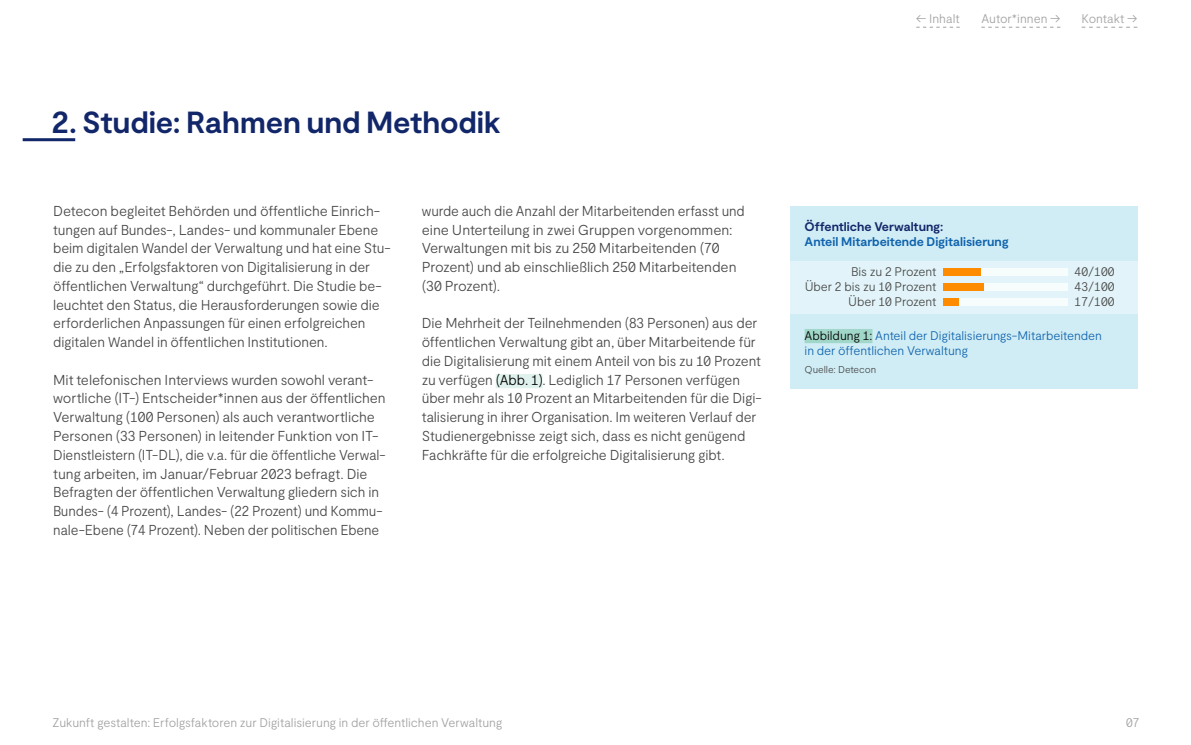
<style>
.page{position:relative;width:1191px;height:745px;background:#fff}
.page>*{position:absolute;margin:0;border:0;box-sizing:border-box;transform-origin:0 0}
.t1{font:700 30.5px "Moderat";letter-spacing:-.005em;color:#122769}
.t2{font:300 14.38px/18.8px "Moderat";letter-spacing:-.005em;color:#464646}
.t3{font:300 14.38px/18.8px "Moderat";letter-spacing:-.005em;color:#464646;scale:.96 1}
.t4{font:300 12.5px "Moderat";color:#a1a1a1}
.t5{font:300 12.5px/15px "Moderat";letter-spacing:-.005em;color:#1063ad}
.t6{font:300 12.5px/15px "Moderat";letter-spacing:-.01em;color:#464646;text-align:justify}
.t7{font:700 12.5px "Moderat";color:#1063ad}
.t8{font:700 12.5px "Moderat";color:#122769}
.t9{font:300 10px "Moderat";letter-spacing:-.005em;color:#464646}
.s1{color:#000}
</style>
<div class="page">
<div style="left:496px;top:374px;width:46px;height:14px;background:#e0f2ed"></div>
<div style="left:790px;top:205px;width:347px;height:183px;background:#d0edf5"></div>
<div style="left:804px;top:329px;width:68px;height:14px;background:#a1d7c8"></div>
<div style="left:790px;top:260px;width:347px;height:53px;background:#e2f4f9"></div>
<div style="left:943px;top:268px;width:124px;height:7px;background:#f7fcfd"></div>
<div style="left:943px;top:268px;width:37px;height:7px;background:#ff8c00"></div>
<div style="left:943px;top:283px;width:124px;height:7px;background:#f7fcfd"></div>
<div style="left:943px;top:283px;width:40px;height:7px;background:#ff8c00"></div>
<div style="left:943px;top:298px;width:124px;height:7px;background:#f7fcfd"></div>
<div style="left:943px;top:298px;width:16px;height:7px;background:#ff8c00"></div>
<hr style="left:23px;top:138px;width:52px;height:3px;background:#122769">
<svg style="left:916px;top:27px;width:43px;height:1px"></svg>
<svg style="left:1081px;top:27px;width:56px;height:1px"></svg>
<svg style="left:981px;top:27px;width:79px;height:1px"></svg>
<h1 class="t1" style="left:51px;top:105px;width:451px">2. Studie: Rahmen und Methodik</h1>
<p class="t2" style="left:53px;top:201px;width:339px">Detecon begleitet Behörden und öffentliche Einrich&shy;tungen auf Bundes-, Landes- und kommunaler Ebene beim digitalen Wandel der Verwaltung und hat eine Stu&shy;die zu den „Erfolgsfaktoren von Digitalisierung in der öffentlichen Verwaltung“ durchgeführt. Die Studie be&shy;leuchtet den Status, die Herausforderungen sowie die erforderlichen Anpassungen für einen erfolgreichen digitalen Wandel in öffentlichen Institutionen.</p>
<p class="t2" style="left:53px;top:370px;width:334px">Mit telefonischen Interviews wurden sowohl verant&shy;wortliche (IT-) Entscheider*innen aus der öffentlichen Verwaltung (100 Personen) als auch verantwortliche Personen (33 Personen) in leitender Funktion von IT-Dienstleistern (IT-DL), die v.a. für die öffentliche Verwal&shy;tung arbeiten, im Januar/Februar 2023 befragt. Die Befragten der öffentlichen Verwaltung gliedern sich in Bundes- (4 Prozent), Landes- (22 Prozent) und Kommu&shy;nale-Ebene (74 Prozent). Neben der politischen Ebene</p>
<p class="t3" style="left:422px;top:201px;width:338px">wurde auch die Anzahl der Mitarbeitenden erfasst und eine Unterteilung in zwei Gruppen vorgenommen:<br>Verwaltungen mit bis zu 250 Mitarbeitenden (70<br>Prozent) und ab einschließlich 250 Mitarbeitenden (30 Prozent).</p>
<p class="t2" style="left:422px;top:314px;width:341px">Die Mehrheit der Teilnehmenden (83 Personen) aus der öffentlichen Verwaltung gibt an, über Mitarbeitende für die Digitalisierung mit einem Anteil von bis zu 10 Prozent zu verfügen <span class="s1">(Abb. 1)</span>. Lediglich 17 Personen verfügen über mehr als 10 Prozent an Mitarbeitenden für die Digi&shy;talisierung in ihrer Organisation. Im weiteren Verlauf der Studienergebnisse zeigt sich, dass es nicht genügend Fachkräfte für die erfolgreiche Digitalisierung gibt.</p>
<p class="t4" style="left:916px;top:11px;width:45px">← Inhalt</p>
<p class="t4" style="left:981px;top:11px;width:80px">Autor*innen →</p>
<p class="t4" style="left:1081px;top:11px;width:57px">Kontakt →</p>
<p class="t8" style="left:804px;top:219px;width:140px">Öffentliche Verwaltung:</p>
<p class="t7" style="left:804px;top:234px;width:206px">Anteil Mitarbeitende Digitalisierung</p>
<p class="t6" style="left:804px;top:264px;width:133px;text-align:right">Bis zu 2 Prozent<br>Über 2 bis zu 10 Prozent<br>Über 10 Prozent</p>
<p class="t6" style="left:1074px;top:264px;width:41px">40/100<br>43/100<br>17/100</p>
<p class="t5" style="left:804px;top:328px;width:299px"><span class="s1">Abbildung 1:</span> Anteil der Digitalisierungs-Mitarbeitenden in der öffentlichen Verwaltung</p>
<p class="t9" style="left:804px;top:364px;width:73px">Quelle: Detecon</p>
<p class="t4" style="left:52px;top:715px;width:452px">Zukunft gestalten: Erfolgsfaktoren zur Digitalisierung in der öffentlichen Verwaltung</p>
<p class="t4" style="left:1126px;top:715px;width:15px">07</p>
</div>
